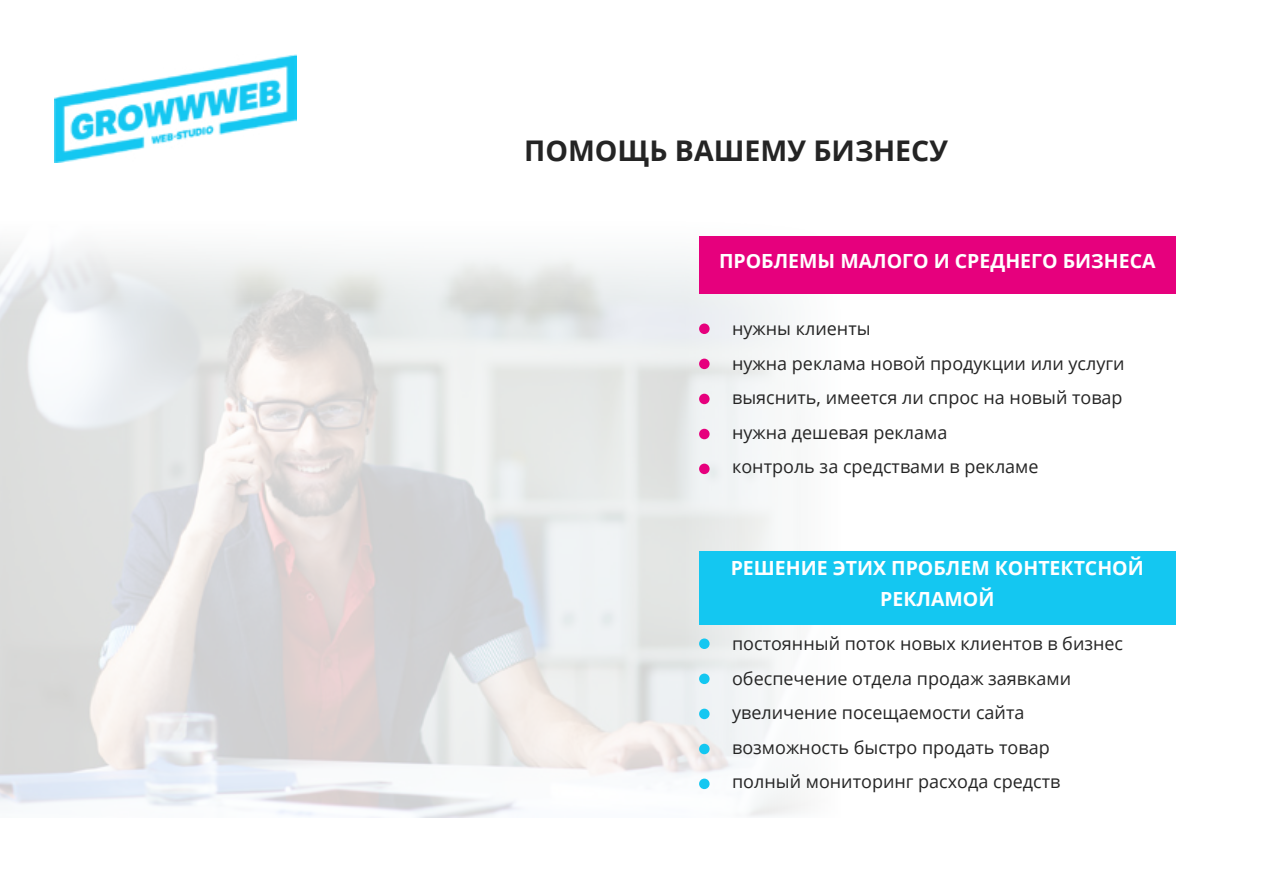
<style>
.page{position:relative;width:1263px;height:893px;background:#fff}
.page>*{position:absolute;margin:0;border:0;box-sizing:border-box;transform-origin:0 0}
.t1{font:700 28.5px "Open Sans";color:#242424}
.t2{font:700 19.5px/31.5px "Open Sans";color:#fff;text-align:center}
.t3{font:18px/34.5px "Open Sans";color:#242424}
</style>
<div class="page">
<img style="left:0;top:246px;width:851px;height:571px">
<div style="left:699px;top:236px;width:476px;height:57px;background:#e6007d"></div>
<div style="left:699px;top:551px;width:476px;height:74px;background:#14c7f1"></div>
<div style="left:699px;top:324px;width:11px;height:10px;background:#e6007d;border-radius:50%"></div>
<div style="left:699px;top:394px;width:11px;height:10px;background:#e6007d;border-radius:50%"></div>
<div style="left:699px;top:464px;width:11px;height:10px;background:#e6007d;border-radius:50%"></div>
<div style="left:699px;top:359px;width:11px;height:10px;background:#e6007d;border-radius:50%"></div>
<div style="left:699px;top:429px;width:11px;height:10px;background:#e6007d;border-radius:50%"></div>
<div style="left:699px;top:638px;width:11px;height:11px;background:#14c7f1;border-radius:50%"></div>
<div style="left:699px;top:709px;width:11px;height:10px;background:#14c7f1;border-radius:50%"></div>
<div style="left:699px;top:779px;width:11px;height:10px;background:#14c7f1;border-radius:50%"></div>
<div style="left:699px;top:674px;width:11px;height:10px;background:#14c7f1;border-radius:50%"></div>
<div style="left:699px;top:744px;width:11px;height:10px;background:#14c7f1;border-radius:50%"></div>
<img style="left:54px;top:54px;width:243px;height:108px">
<h1 class="t1" style="left:524px;top:130px;width:425px">ПОМОЩЬ ВАШЕМУ БИЗНЕСУ</h1>
<p class="t2" style="left:719px;top:244px;width:438px">ПРОБЛЕМЫ МАЛОГО И СРЕДНЕГО БИЗНЕСА</p>
<p class="t3" style="left:732px;top:311px;width:394px">нужны клиенты<br>нужна реклама новой продукции или услуги выяснить, имеется ли спрос на новый товар нужна дешевая реклама<br>контроль за средствами в рекламе</p>
<p class="t2" style="left:731px;top:551px;width:415px">РЕШЕНИЕ ЭТИХ ПРОБЛЕМ КОНТЕКТСНОЙ<br>РЕКЛАМОЙ</p>
<p class="t3" style="left:732px;top:626px;width:393px">постоянный поток новых клиентов в бизнес обеспечение отдела продаж заявками увеличение посещаемости сайта возможность быстро продать товар полный мониторинг расхода средств</p>
</div>
